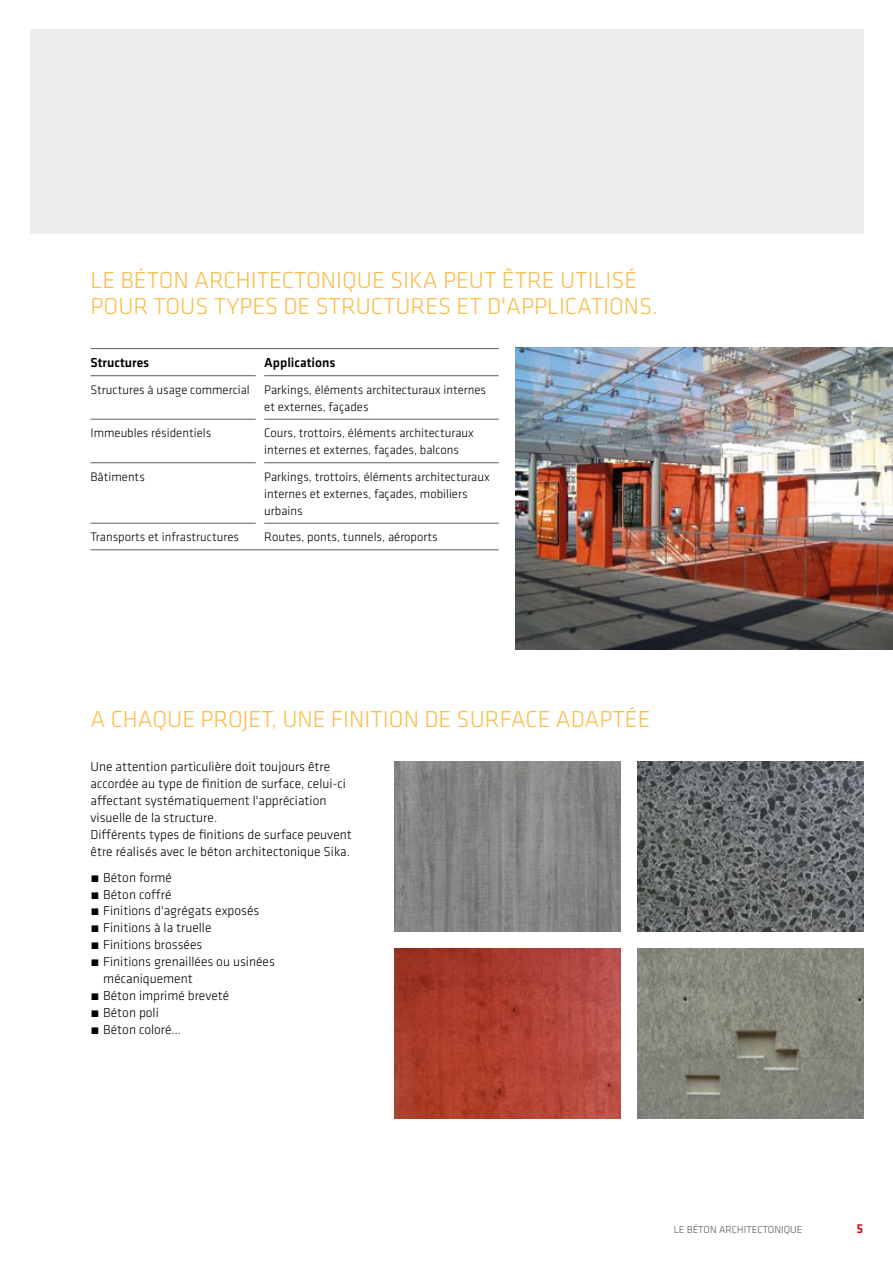
<style>
.page{position:relative;width:893px;height:1263px;background:#fff}
.page>*{position:absolute;margin:0;border:0;box-sizing:border-box;transform-origin:0 0}
.t1{font:300 24px/25.5px "Klavika";color:#fbbd4a}
.t2{font:300 13.5px/17px "Klavika";color:#000}
.t3{font:500 13.5px "Klavika";color:#000}
.t4{font:500 13.5px "Klavika";color:#e3000b}
.t5{font:300 12.75px/17px "Klavika";color:#000}
.t6{font:300 10.5px "Klavika";color:#565655}
</style>
<div class="page">
<div style="left:30px;top:30px;width:833px;height:204px;background:#ececec"></div>
<img style="left:637px;top:948px;width:226px;height:170px">
<img style="left:394px;top:761px;width:226px;height:170px">
<img style="left:637px;top:761px;width:226px;height:170px">
<img style="left:394px;top:948px;width:226px;height:170px">
<hr style="left:91px;top:348px;width:165px;height:1px;background:#6e6e6e">
<hr style="left:264px;top:348px;width:235px;height:1px;background:#6e6e6e">
<hr style="left:91px;top:375px;width:165px;height:1px;background:#6e6e6e">
<hr style="left:264px;top:375px;width:235px;height:1px;background:#6e6e6e">
<hr style="left:91px;top:419px;width:165px;height:1px;background:#6e6e6e">
<hr style="left:264px;top:419px;width:235px;height:1px;background:#6e6e6e">
<hr style="left:91px;top:462px;width:165px;height:1px;background:#6e6e6e">
<hr style="left:264px;top:462px;width:235px;height:1px;background:#6e6e6e">
<hr style="left:91px;top:523px;width:165px;height:1px;background:#6e6e6e">
<hr style="left:264px;top:523px;width:235px;height:1px;background:#6e6e6e">
<hr style="left:91px;top:549px;width:165px;height:1px;background:#6e6e6e">
<hr style="left:264px;top:549px;width:235px;height:1px;background:#6e6e6e">
<img style="left:516px;top:348px;width:377px;height:302px">
<h1 class="t1" style="left:91px;top:267px;width:569px">LE BÉTON ARCHITECTONIQUE SIKA PEUT ÊTRE UTILISÉ<br>POUR TOUS TYPES DE STRUCTURES ET D'APPLICATIONS.</h1>
<p class="t3" style="left:91px;top:354px;width:60px">Structures</p>
<p class="t3" style="left:264px;top:354px;width:73px">Applications</p>
<p class="t5" style="left:264px;top:381px;width:223px;text-indent:-174px">Structures à usage commercial Parkings, éléments architecturaux internes et externes, façades</p>
<p class="t5" style="left:91px;top:424px;width:122px">Immeubles résidentiels</p>
<p class="t5" style="left:264px;top:424px;width:211px">Cours, trottoirs, éléments architecturaux internes et externes, façades, balcons</p>
<p class="t5" style="left:91px;top:468px;width:56px">Bâtiments</p>
<p class="t5" style="left:264px;top:468px;width:227px">Parkings, trottoirs, éléments architecturaux internes et externes, façades, mobiliers urbains</p>
<p class="t5" style="left:91px;top:528px;width:150px">Transports et infrastructures</p>
<p class="t5" style="left:264px;top:528px;width:175px">Routes, ponts, tunnels, aéroports</p>
<h1 class="t1" style="left:91px;top:706px;width:562px">A CHAQUE PROJET, UNE FINITION DE SURFACE ADAPTÉE</h1>
<p class="t2" style="left:91px;top:758px;width:263px">Une attention particulière doit toujours être accordée au type de finition de surface, celui-ci affectant systématiquement l'appréciation visuelle de la structure.<br>Différents types de finitions de surface peuvent être réalisés avec le béton architectonique Sika.</p>
<p class="t2" style="left:91px;top:868px;width:83px">́ Béton formé</p>
<p class="t2" style="left:91px;top:885px;width:82px">́ Béton coffré</p>
<p class="t2" style="left:91px;top:902px;width:170px">́ Finitions d'agrégats exposés</p>
<p class="t2" style="left:91px;top:919px;width:122px">́ Finitions à la truelle</p>
<p class="t2" style="left:91px;top:936px;width:113px">́ Finitions brossées</p>
<p class="t2" style="left:91px;top:953px;width:186px">́ Finitions grenaillées ou usinées</p>
<p class="t2" style="left:103px;top:970px;width:91px">mécaniquement</p>
<p class="t2" style="left:91px;top:987px;width:140px">́ Béton imprimé breveté</p>
<p class="t2" style="left:91px;top:1004px;width:70px">́ Béton poli</p>
<p class="t2" style="left:91px;top:1021px;width:92px">́ Béton coloré…</p>
<p class="t6" style="left:674px;top:1223px;width:130px">LE BÉTON ARCHITECTONIQUE</p>
<p class="t4" style="left:856px;top:1219px;width:8px">5</p>
</div>
